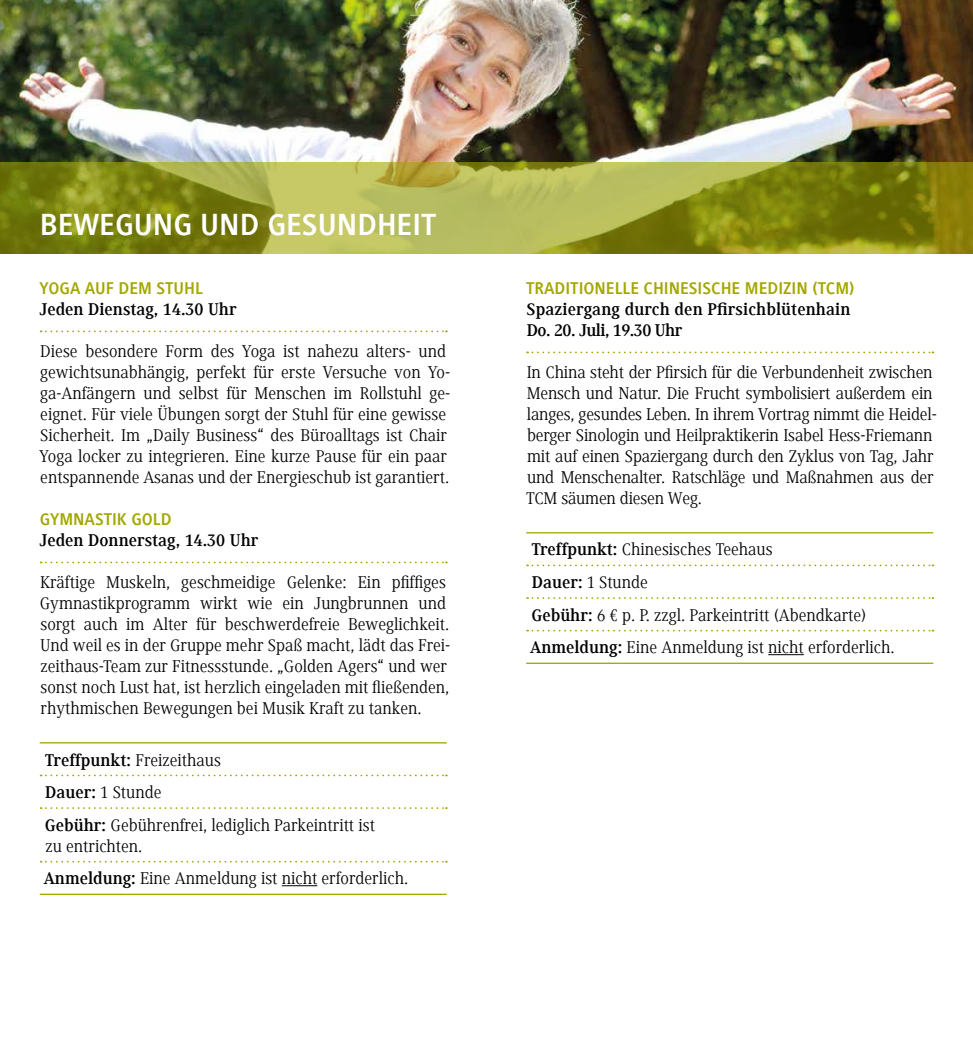
<style>
.page{position:relative;width:973px;height:1042px;background:#fff}
.page>*{position:absolute;margin:0;border:0;box-sizing:border-box;transform-origin:0 0}
.t1{font:700 31.5px "Generis Sans Com";color:#fff}
.t2{font:17.5px/21px "Generis Serif Com";color:#000}
.t3{font:700 17.5px/21px "Generis Serif Com";color:#000}
.t4{font:700 17.5px "Generis Sans Com";color:#a2a700}
.s1{font-weight:700}
</style>
<div class="page">
<img style="left:0;top:0;width:972px;height:163px">
<svg style="left:0;top:163px;width:972px;height:91px;background:#96992f"></svg>
<svg style="left:41px;top:330px;width:406px;height:2px"></svg>
<svg style="left:41px;top:561px;width:406px;height:2px"></svg>
<svg style="left:41px;top:861px;width:406px;height:1px"></svg>
<hr style="left:40px;top:893px;width:406px;height:2px;background:#a2a700">
<svg style="left:41px;top:774px;width:406px;height:2px"></svg>
<svg style="left:41px;top:807px;width:406px;height:2px"></svg>
<hr style="left:40px;top:742px;width:406px;height:1px;background:#a2a700">
<hr style="left:282px;top:885px;width:35px;height:1px;background:#000">
<svg style="left:527px;top:351px;width:406px;height:2px"></svg>
<svg style="left:527px;top:630px;width:406px;height:1px"></svg>
<hr style="left:526px;top:662px;width:407px;height:2px;background:#a2a700">
<svg style="left:527px;top:564px;width:406px;height:2px"></svg>
<svg style="left:527px;top:597px;width:406px;height:2px"></svg>
<hr style="left:526px;top:532px;width:407px;height:1px;background:#a2a700">
<hr style="left:768px;top:654px;width:35px;height:1px;background:#000">
<h1 class="t1" style="left:40px;top:207px;width:398px">BEWEGUNG UND GESUNDHEIT</h1>
<p class="t4" style="left:40px;top:279px;width:165px">YOGA AUF DEM STUHL</p>
<p class="t3" style="left:39px;top:299px;width:199px">Jeden Dienstag, 14.30 Uhr</p>
<p class="t2" style="left:39px;top:341px;width:412px">Diese besondere Form des Yoga ist nahezu alters- und gewichtsunabhängig, perfekt für erste Versuche von Yo&shy;ga-Anfängern und selbst für Menschen im Rollstuhl ge&shy;eignet. Für viele Übungen sorgt der Stuhl für eine gewisse Sicherheit. Im „Daily Business“ des Büroalltags ist Chair Yoga locker zu integrieren. Eine kurze Pause für ein paar entspannende Asanas und der Energieschub ist garantiert.</p>
<p class="t4" style="left:40px;top:510px;width:133px">GYMNASTIK GOLD</p>
<p class="t3" style="left:39px;top:530px;width:220px">Jeden Donnerstag, 14.30 Uhr</p>
<p class="t2" style="left:40px;top:572px;width:412px">Kräftige Muskeln, geschmeidige Gelenke: Ein pfiffiges Gymnastikprogramm wirkt wie ein Jungbrunnen und sorgt auch im Alter für beschwerdefreie Beweglichkeit.<br>Und weil es in der Gruppe mehr Spaß macht, lädt das Frei&shy;zeithaus-Team zur Fitnessstunde. „Golden Agers“ und wer sonst noch Lust hat, ist herzlich eingeladen mit fließenden, rhythmischen Bewegungen bei Musik Kraft zu tanken.</p>
<p class="t2" style="left:45px;top:743px;width:331px;line-height:32.6px"><span class="s1">Treffpunkt:</span> Freizeithaus<br><span class="s1">Dauer:</span> 1 Stunde<br><span class="s1">Gebühr:</span> Gebührenfrei, lediglich Parkeintritt ist</p>
<p class="t2" style="left:44px;top:830px;width:366px;line-height:32.6px">zu entrichten.<br><span class="s1">Anmeldung:</span> Eine Anmeldung ist nicht erforderlich.</p>
<p class="t4" style="left:526px;top:279px;width:330px">TRADITIONELLE CHINESISCHE MEDIZIN (TCM)</p>
<p class="t3" style="left:526px;top:299px;width:325px">Spaziergang durch den Pfirsichblütenhain<br>Do. 20. Juli, 19.30 Uhr</p>
<p class="t2" style="left:526px;top:362px;width:412px">In China steht der Pfirsich für die Verbundenheit zwischen Mensch und Natur. Die Frucht symbolisiert außerdem ein langes, gesundes Leben. In ihrem Vortrag nimmt die Heidel&shy;berger Sinologin und Heilpraktikerin Isabel Hess-Friemann mit auf einen Spaziergang durch den Zyklus von Tag, Jahr und Menschenalter. Ratschläge und Maßnahmen aus der TCM säumen diesen Weg.</p>
<p class="t2" style="left:530px;top:533px;width:366px;line-height:32.6px"><span class="s1">Treffpunkt:</span> Chinesisches Teehaus<br><span class="s1">Dauer:</span> 1 Stunde<br><span class="s1">Gebühr:</span> 6 € p. P. zzgl. Parkeintritt (Abendkarte)<br><span class="s1">Anmeldung:</span> Eine Anmeldung ist nicht erforderlich.</p>
</div>
